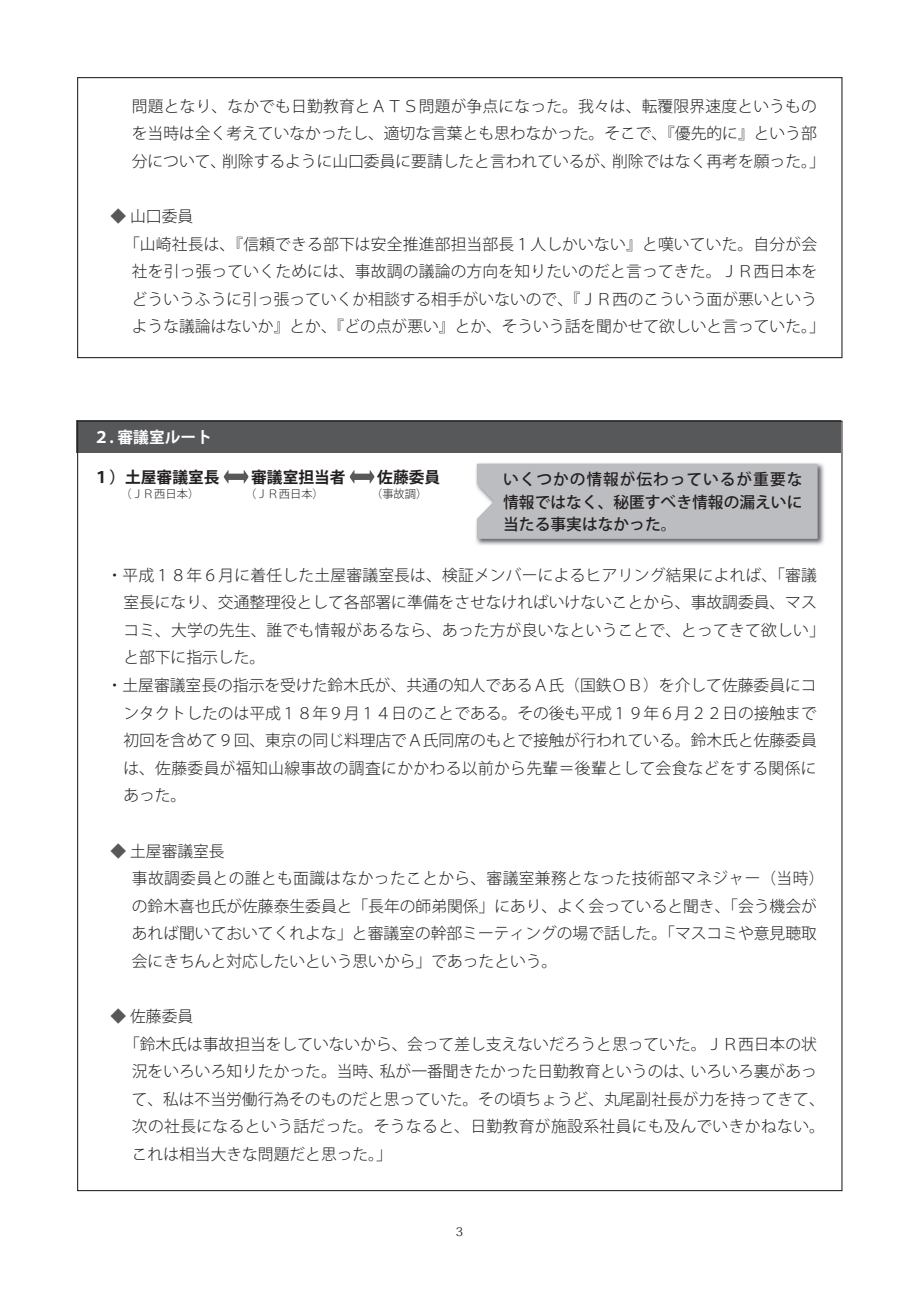
<style>
.page{position:relative;width:919px;height:1289px;background:#fff}
.page>*{position:absolute;margin:0;border:0;box-sizing:border-box;transform-origin:0 0}
.t1{font:300 15.75px/27.6px "Koz Go Pro";color:#231f20}
.t2{font:300 15.75px "Koz Go Pro";letter-spacing:.025em;color:#231f20}
.t3{font:500 15.75px/22.4px "Koz Go Pro";color:#231f20;text-align:justify}
.t4{font:700 15.75px "Koz Go Pro";color:#231f20}
.t5{font:700 15.75px "Koz Go Pro";color:#fff}
.t6{font:12px "Koz Min Pro";color:#231f20}
.t7{font:300 11.25px "Koz Go Pro";color:#231f20}
.s1{color:#57585a}
</style>
<div class="page">
<div style="left:77px;top:420px;width:763px;height:32px;background:#57585a"></div>
<svg style="left:224px;top:470px;width:24px;height:13px"></svg>
<svg style="left:349px;top:470px;width:25px;height:13px"></svg>
<img style="left:476px;top:463px;width:348px;height:82px">
<div style="left:477px;top:463px;width:340px;height:76px;background:#bcbdc0"></div>
<p class="t1" style="left:132px;top:92px;width:694px">問題となり、なかでも日勤教育とＡＴＳ問題が争点になった。我々は、転覆限界速度というものを当時は全く考えていなかったし、適切な言葉とも思わなかった。そこで、『優先的に』という部分について、削除するように山口委員に要請したと言われているが、削除ではなく再考を願った。」</p>
<p class="t1" style="left:111px;top:202px;width:84px"><span class="s1">◆</span> 山口委員</p>
<p class="t1" style="left:124px;top:230px;width:694px">「山崎社長は、『信頼できる部下は安全推進部担当部長１人しかいない』と嘆いていた。自分が会</p>
<p class="t1" style="left:132px;top:258px;width:686px">社を引っ張っていくためには、事故調の議論の方向を知りたいのだと言ってきた。ＪＲ西日本を</p>
<p class="t1" style="left:132px;top:285px;width:686px">どういうふうに引っ張っていくか相談する相手がいないので、『ＪＲ西のこういう面が悪いという</p>
<p class="t1" style="left:132px;top:313px;width:694px">ような議論はないか』とか、『どの点が悪い』とか、そういう話を聞かせて欲しいと言っていた。」</p>
<p class="t5" style="left:94px;top:426px;width:120px">２. 審議室ルート</p>
<p class="t4" style="left:94px;top:467px;width:348px">１）土屋審議室長　　審議室担当者　　佐藤委員</p>
<p class="t7" style="left:120px;top:486px;width:80px">（ＪＲ西日本）</p>
<p class="t7" style="left:245px;top:486px;width:80px">（ＪＲ西日本）</p>
<p class="t7" style="left:371px;top:486px;width:58px">（事故調）</p>
<p class="t3" style="left:503px;top:469px;width:301px">いくつかの情報が伝わっているが重要な情報ではなく、秘匿すべき情報の漏えいに当たる事実はなかった。</p>
<p class="t1" style="left:107px;top:561px;width:711px">・平成１８年６月に着任した土屋審議室長は、検証メンバーによるヒアリング結果によれば、「審議</p>
<p class="t1" style="left:123px;top:589px;width:695px">室長になり、交通整理役として各部署に準備をさせなければいけないことから、事故調委員、マス</p>
<p class="t1" style="left:123px;top:616px;width:702px">コミ、大学の先生、誰でも情報があるなら、あった方が良いなということで、とってきて欲しい」</p>
<p class="t1" style="left:123px;top:644px;width:143px">と部下に指示した。</p>
<p class="t1" style="left:107px;top:671px;width:711px">・土屋審議室長の指示を受けた鈴木氏が、共通の知人であるＡ氏（国鉄ＯＢ）を介して佐藤委員にコ</p>
<p class="t1" style="left:123px;top:699px;width:695px">ンタクトしたのは平成１８年９月１４日のことである。その後も平成１９年６月２２日の接触まで</p>
<p class="t1" style="left:123px;top:726px;width:695px">初回を含めて９回、東京の同じ料理店でＡ氏同席のもとで接触が行われている。鈴木氏と佐藤委員</p>
<p class="t2" style="left:123px;top:757px;width:694px">は、佐藤委員が福知山線事故の調査にかかわる以前から先輩＝後輩として会食などをする関係に</p>
<p class="t1" style="left:123px;top:781px;width:64px">あった。</p>
<p class="t1" style="left:132px;top:837px;width:694px;text-indent:-21px"><span class="s1">◆</span> 土屋審議室長<br>事故調委員との誰とも面識はなかったことから、審議室兼務となった技術部マネジャー（当時）の鈴木喜也氏が佐藤泰生委員と「長年の師弟関係」にあり、よく会っていると聞き、「会う機会があれば聞いておいてくれよな」と審議室の幹部ミーティングの場で話した。「マスコミや意見聴取会にきちんと対応したいという思いから」であったという。</p>
<p class="t1" style="left:111px;top:1002px;width:84px"><span class="s1">◆</span> 佐藤委員</p>
<p class="t1" style="left:124px;top:1030px;width:694px">「鈴木氏は事故担当をしていないから、会って差し支えないだろうと思っていた。ＪＲ西日本の状</p>
<p class="t1" style="left:132px;top:1057px;width:686px">況をいろいろ知りたかった。当時、私が一番聞きたかった日勤教育というのは、いろいろ裏があっ</p>
<p class="t1" style="left:132px;top:1085px;width:694px">て、私は不当労働行為そのものだと思っていた。その頃ちょうど、丸尾副社長が力を持ってきて、</p>
<p class="t2" style="left:132px;top:1116px;width:694px">次の社長になるという話だった。そうなると、日勤教育が施設系社員にも及んでいきかねない。</p>
<p class="t1" style="left:132px;top:1140px;width:261px">これは相当大きな問題だと思った。」</p>
<p class="t6" style="left:456px;top:1222px;width:9px">3</p>
</div>
